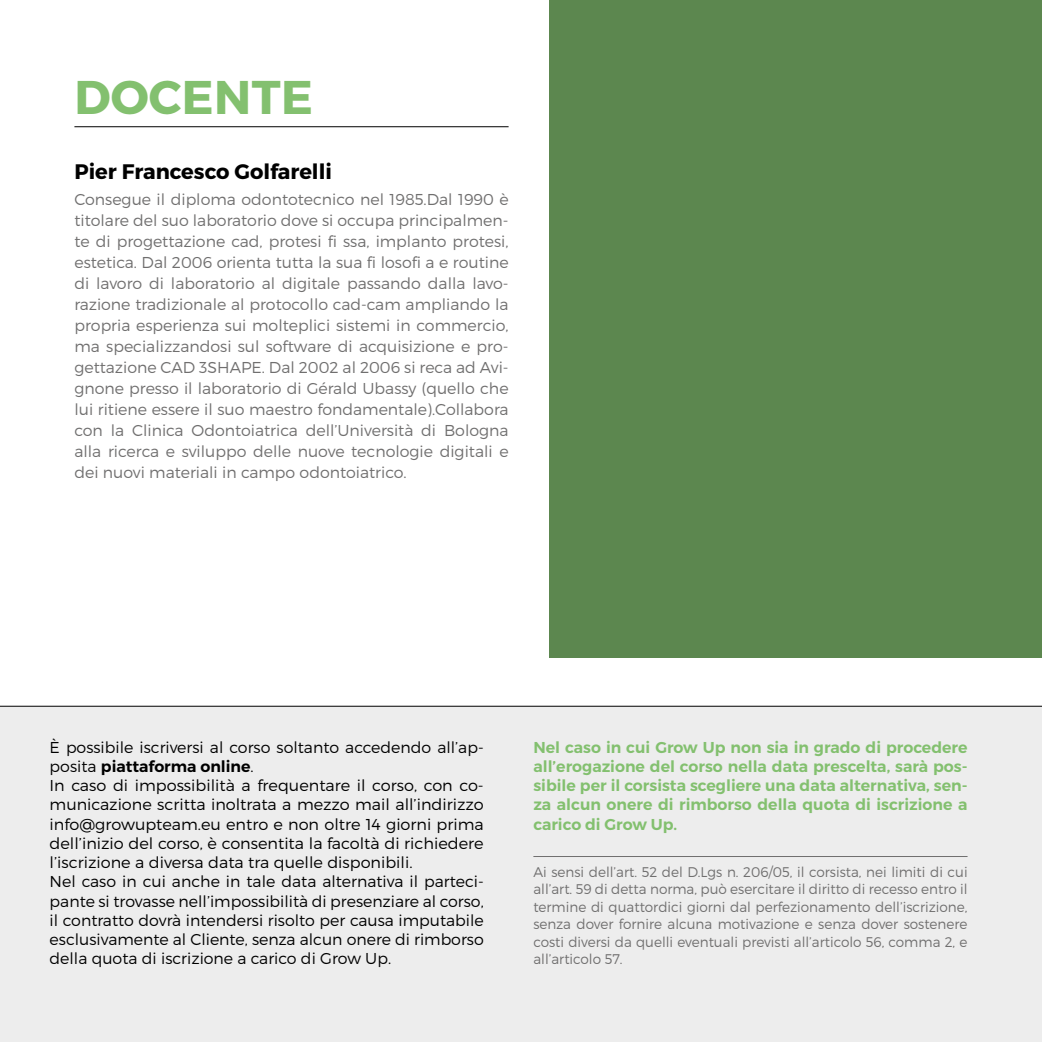
<style>
.page{position:relative;width:1042px;height:1042px;background:#fff}
.page>*{position:absolute;margin:0;border:0;box-sizing:border-box;transform-origin:0 0}
.t1{font:700 47.25px "Montserrat";letter-spacing:.01em;color:#83c06f}
.t2{font:700 21px "Montserrat";color:#000}
.t3{font:300 15.75px/21px "Montserrat";color:#706f6f;text-align:justify}
.t4{font:300 15.75px/19.2px "Montserrat";color:#000}
.t5{font:600 15.75px/19.2px "Montserrat";color:#83c06f;text-align:justify}
.t6{font:300 14px/17.5px "Montserrat";color:#706f6f;text-align:justify}
.s1{font-weight:600}
</style>
<div class="page">
<div style="left:0;top:706px;width:1042px;height:336px;background:#ededed"></div>
<hr style="left:0;top:706px;width:1042px;height:1px;background:#000">
<hr style="left:533px;top:856px;width:434px;height:1px;background:#706f6f">
<hr style="left:74px;top:126px;width:434px;height:1px;background:#000">
<div style="left:549px;top:0;width:493px;height:657px;background:#5c874f"></div>
<h1 class="t1" style="left:75px;top:68px;width:240px">DOCENTE</h1>
<h2 class="t2" style="left:74px;top:158px;width:259px">Pier Francesco Golfarelli</h2>
<p class="t3" style="left:74px;top:188px;width:436px">Consegue il diploma odontotecnico nel 1985.Dal 1990 è titolare del suo laboratorio dove si occupa principalmen&shy;te di progettazione cad, protesi fi ssa, implanto protesi, estetica. Dal 2006 orienta tutta la sua fi losofi a e routine di lavoro di laboratorio al digitale passando dalla lavo&shy;razione tradizionale al protocollo cad-cam ampliando la propria esperienza sui molteplici sistemi in commercio, ma specializzandosi sul software di acquisizione e pro&shy;gettazione CAD 3SHAPE. Dal 2002 al 2006 si reca ad Avi&shy;gnone presso il laboratorio di Gérald Ubassy (quello che lui ritiene essere il suo maestro fondamentale).Collabora con la Clinica Odontoiatrica dell’Università di Bologna alla ricerca e sviluppo delle nuove tecnologie digitali e dei nuovi materiali in campo odontoiatrico.</p>
<p class="t4" style="left:50px;top:737px;width:436px">È possibile iscriversi al corso soltanto accedendo all’ap&shy;posita <span class="s1">piattaforma online</span>.<br>In caso di impossibilità a frequentare il corso, con co&shy;municazione scritta inoltrata a mezzo mail all’indirizzo info@growupteam.eu entro e non oltre 14 giorni prima dell’inizio del corso, è consentita la facoltà di richiedere l’iscrizione a diversa data tra quelle disponibili.<br>Nel caso in cui anche in tale data alternativa il parteci&shy;pante si trovasse nell’impossibilità di presenziare al corso, il contratto dovrà intendersi risolto per causa imputabile esclusivamente al Cliente, senza alcun onere di rimborso della quota di iscrizione a carico di Grow Up.</p>
<p class="t5" style="left:533px;top:737px;width:436px">Nel caso in cui Grow Up non sia in grado di procedere all’erogazione del corso nella data prescelta, sarà pos&shy;sibile per il corsista scegliere una data alternativa, sen&shy;za alcun onere di rimborso della quota di iscrizione a carico di Grow Up.</p>
<p class="t6" style="left:533px;top:863px;width:436px">Ai sensi dell’art. 52 del D.Lgs n. 206/05, il corsista, nei limiti di cui all’art. 59 di detta norma, può esercitare il diritto di recesso entro il termine di quattordici giorni dal perfezionamento dell’iscrizione, senza dover fornire alcuna motivazione e senza dover sostenere costi diversi da quelli eventuali previsti all’articolo 56, comma 2, e all’articolo 57.</p>
</div>
